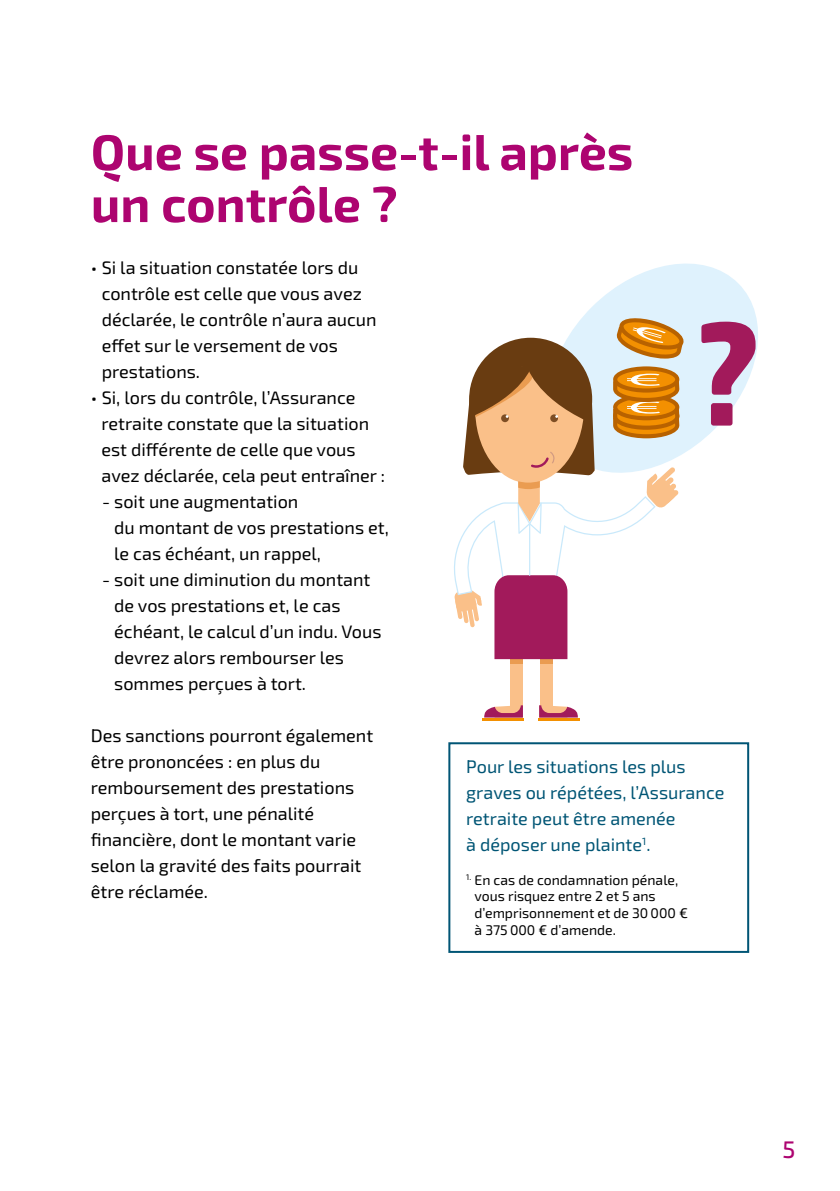
<style>
.page{position:relative;width:840px;height:1191px;background:#fff}
.page>*{position:absolute;margin:0;border:0;box-sizing:border-box;transform-origin:0 0}
.Titre_H1{font:700 50px/52px "Exo 2";color:#ad0470}
.t1{font:500 24px "Exo 2";color:#ad0470}
.TXT_Courant{font:18px/26px "Exo 2";color:#000}
.TXT_Encart{font:18px/26px "Exo 2";color:#005575}
.Note{font:14px/16.8px "Exo 2";color:#000}
</style>
<div class="page">
<div style="left:448px;top:742px;width:300px;height:211px;border:2px solid #005575"></div>
<svg style="left:533px;top:263px;width:225px;height:193px;fill:#dff2fd"></svg>
<svg style="left:701px;top:322px;width:54px;height:103px;background:#c68baf"></svg>
<svg style="left:616px;top:316px;width:67px;height:42px;background:#daa458"></svg>
<div style="left:469px;top:338px;width:123px;height:123px;background:#693c11;border-radius:50%"></div>
<div style="left:509px;top:663px;width:13px;height:43px;background:#fac089"></div>
<hr style="left:482px;top:717px;width:42px;height:3px;background:#f39001">
<svg style="left:484px;top:705px;width:38px;height:12px"></svg>
<div style="left:539px;top:663px;width:13px;height:43px;background:#fac089"></div>
<svg style="left:509px;top:659px;width:13px;height:5px"></svg>
<svg style="left:539px;top:659px;width:13px;height:5px"></svg>
<hr style="left:537px;top:717px;width:42px;height:3px;background:#f39001">
<svg style="left:539px;top:705px;width:38px;height:12px"></svg>
<svg style="left:454px;top:364px;width:225px;height:295px"></svg>
<h1 class="Titre_H1" style="left:91px;top:128px;width:543px">Que se passe-t-il après un contrôle ?</h1>
<p class="TXT_Courant" style="left:102px;top:254px;width:276px;text-indent:-11px">• Si la situation constatée lors du contrôle est celle que vous avez déclarée, le contrôle n’aura aucun effet sur le versement de vos prestations.</p>
<p class="TXT_Courant" style="left:101px;top:384px;width:285px;text-indent:-11px">• Si, lors du contrôle, l’Assurance retraite constate que la situation est différente de celle que vous avez déclarée, cela peut entraîner :</p>
<p class="TXT_Courant" style="left:114px;top:488px;width:276px;text-indent:-12px">- soit une augmentation<br>du montant de vos prestations et, le cas échéant, un rappel,</p>
<p class="TXT_Courant" style="left:114px;top:566px;width:268px;text-indent:-12px">- soit une diminution du montant de vos prestations et, le cas échéant, le calcul d’un indu. Vous devrez alors rembourser les sommes perçues à tort.</p>
<p class="TXT_Courant" style="left:91px;top:722px;width:284px">Des sanctions pourront également être prononcées : en plus du remboursement des prestations perçues à tort, une pénalité financière, dont le montant varie selon la gravité des faits pourrait être réclamée.</p>
<p class="TXT_Encart" style="left:466px;top:752px;width:259px">Pour les situations les plus graves ou répétées, l’Assurance retraite peut être amenée<br>à déposer une plainte<sup>1</sup>.</p>
<p class="Note" style="left:474px;top:870px;width:215px;text-indent:-8px"><sup>1.</sup> En cas de condamnation pénale, vous risquez entre 2 et 5 ans d’emprisonnement et de 30 000 € à 375 000 € d’amende.</p>
<h2 class="t1" style="left:782px;top:1135px;width:14px">5</h2>
</div>
